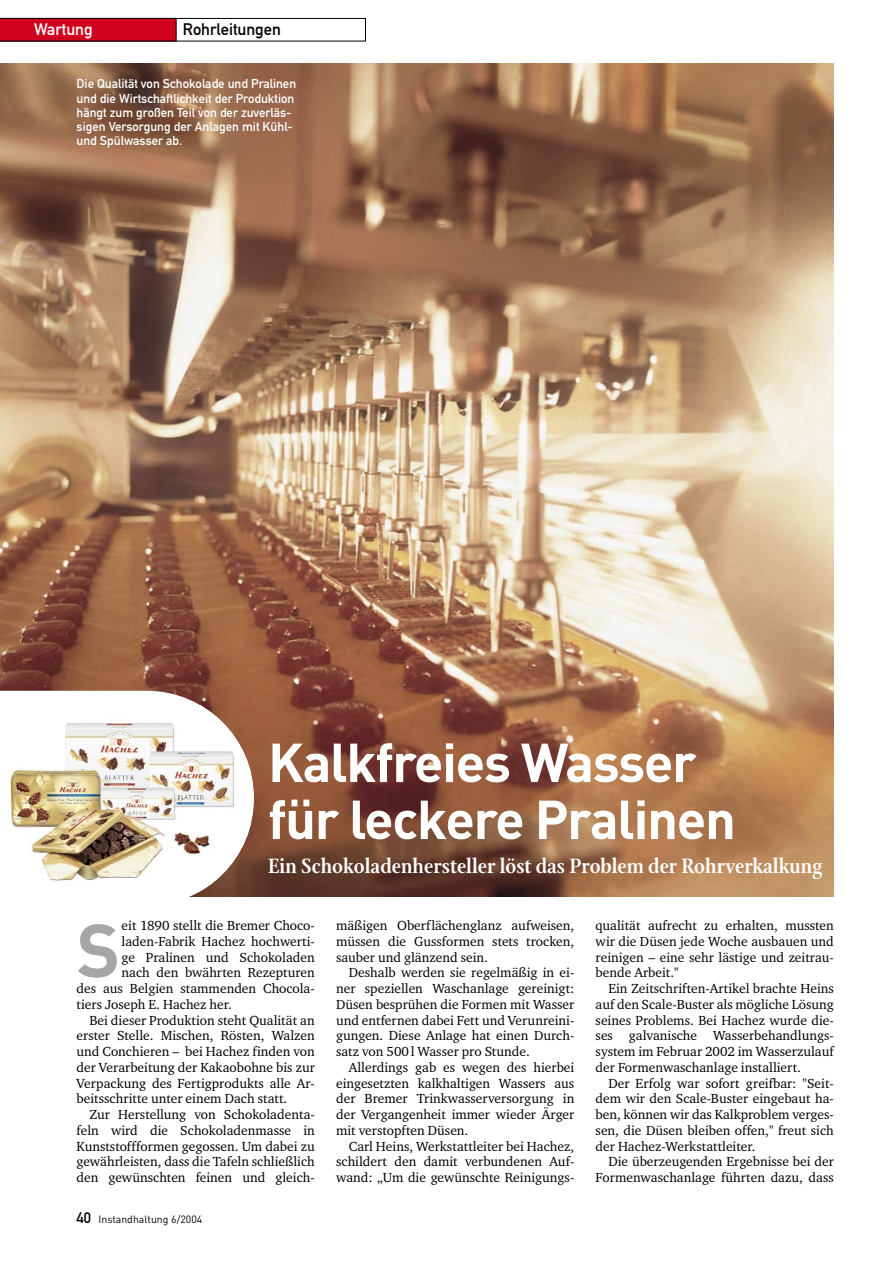
<style>
.page{position:relative;width:893px;height:1263px;background:#fff}
.page>*{position:absolute;margin:0;border:0;box-sizing:border-box;transform-origin:0 0}
.t1{font:700 74.1px "DIN";color:#a6a6a6}
.t2{font:700 54px/57px "DIN";letter-spacing:-.025em;color:#fff}
.t3{font:600 22.5px "Stone Print";color:#fff}
.t4{font:16.5px "DIN Mittelschrift";color:#000}
.t5{font:16.5px "DIN Mittelschrift";color:#fff}
.t6{font:13.5px/15.8px "Charter ITC";color:#000;text-align:justify}
.t7{font:12.75px/14.2px "DIN Mittelschrift";color:#fff}
.t8{font:10.5px "DIN";color:#000}
.s1{font-family:"DIN Mittelschrift";font-size:15px}
</style>
<div class="page">
<img style="left:0;top:64px;width:833px;height:833px">
<svg style="left:0;top:18px;width:366px;height:23px"></svg>
<svg style="left:0;top:691px;width:254px;height:206px"></svg>
<img style="left:0;top:706px;width:250px;height:186px">
<p class="t5" style="left:34px;top:23px;width:60px">Wartung</p>
<p class="t4" style="left:183px;top:23px;width:100px">Rohrleitungen</p>
<p class="t7" style="left:77px;top:78px;width:221px">Die Qualität von Schokolade und Pralinen und die Wirtschaftlichkeit der Produktion hängt zum großen Teil von der zuverläs&shy;sigen Versorgung der Anlagen mit Kühl&shy;und Spülwasser ab.</p>
<h2 class="t2" style="left:268px;top:741px;width:469px">Kalkfreies Wasser für leckere Pralinen</h2>
<h3 class="t3" style="left:268px;top:859px;width:556px">Ein Schokoladenhersteller löst das Problem der Rohrverkalkung</h3>
<h1 class="t1" style="left:77px;top:925px;width:45px">S</h1>
<p class="t6" style="left:122px;top:919px;width:195px">eit 1890 stellt die Bremer Choco-</p>
<p class="t6" style="left:122px;top:935px;width:195px">laden-Fabrik Hachez hochwerti-</p>
<p class="t6" style="left:122px;top:950px;width:195px">ge Pralinen und Schokoladen</p>
<p class="t6" style="left:122px;top:966px;width:195px">nach den bwährten Rezepturen</p>
<p class="t6" style="left:77px;top:982px;width:240px">des aus Belgien stammenden Chocola-</p>
<p class="t6" style="left:77px;top:998px;width:157px">tiers Joseph E. Hachez her.</p>
<p class="t6" style="left:89px;top:1013px;width:227px">Bei dieser Produktion steht Qualität an</p>
<p class="t6" style="left:77px;top:1029px;width:240px">erster Stelle. Mischen, Rösten, Walzen</p>
<p class="t6" style="left:77px;top:1045px;width:240px">und Conchieren – bei Hachez finden von</p>
<p class="t6" style="left:77px;top:1061px;width:240px">der Verarbeitung der Kakaobohne bis zur</p>
<p class="t6" style="left:77px;top:1076px;width:240px">Verpackung des Fertigprodukts alle Ar-</p>
<p class="t6" style="left:77px;top:1092px;width:212px">beitsschritte unter einem Dach statt.</p>
<p class="t6" style="left:89px;top:1108px;width:227px">Zur Herstellung von Schokoladenta-</p>
<p class="t6" style="left:77px;top:1124px;width:240px">feln wird die Schokoladenmasse in</p>
<p class="t6" style="left:77px;top:1139px;width:240px">Kunststoffformen gegossen. Um dabei zu</p>
<p class="t6" style="left:77px;top:1155px;width:240px">gewährleisten, dass die Tafeln schließlich</p>
<p class="t6" style="left:77px;top:1171px;width:240px">den gewünschten feinen und gleich-</p>
<p class="t8" style="left:77px;top:1216px;width:127px"><span class="s1">40</span> Instandhaltung 6/2004</p>
<p class="t6" style="left:336px;top:919px;width:240px">mäßigen Oberflächenglanz aufweisen, müssen die Gussformen stets trocken, sauber und glänzend sein.</p>
<p class="t6" style="left:336px;top:966px;width:240px;text-indent:13px">Deshalb werden sie regelmäßig in ei&shy;ner speziellen Waschanlage gereinigt:<br>Düsen besprühen die Formen mit Wasser und entfernen dabei Fett und Verunreini&shy;gungen. Diese Anlage hat einen Durch&shy;satz von 500 l Wasser pro Stunde.</p>
<p class="t6" style="left:336px;top:1061px;width:240px;text-indent:13px">Allerdings gab es wegen des hierbei eingesetzten kalkhaltigen Wassers aus der Bremer Trinkwasserversorgung in der Vergangenheit immer wieder Ärger mit verstopften Düsen.</p>
<p class="t6" style="left:336px;top:1139px;width:240px;text-indent:13px">Carl Heins, Werkstattleiter bei Hachez, schildert den damit verbundenen Auf&shy;wand: „Um die gewünschte Reinigungs-</p>
<p class="t6" style="left:595px;top:919px;width:240px">qualität aufrecht zu erhalten, mussten wir die Düsen jede Woche ausbauen und reinigen – eine sehr lästige und zeitrau&shy;bende Arbeit."</p>
<p class="t6" style="left:595px;top:982px;width:240px;text-indent:13px">Ein Zeitschriften-Artikel brachte Heins auf den Scale-Buster als mögliche Lösung seines Problems. Bei Hachez wurde die&shy;ses galvanische Wasserbehandlungs&shy;system im Februar 2002 im Wasserzulauf der Formenwaschanlage installiert.</p>
<p class="t6" style="left:595px;top:1076px;width:240px;text-indent:13px">Der Erfolg war sofort greifbar: "Seit&shy;dem wir den Scale-Buster eingebaut ha&shy;ben, können wir das Kalkproblem verges&shy;sen, die Düsen bleiben offen," freut sich der Hachez-Werkstattleiter.</p>
<p class="t6" style="left:595px;top:1155px;width:240px;text-align:right">Die überzeugenden Ergebnisse bei der<br>Formenwaschanlage führten dazu, dass</p>
</div>
